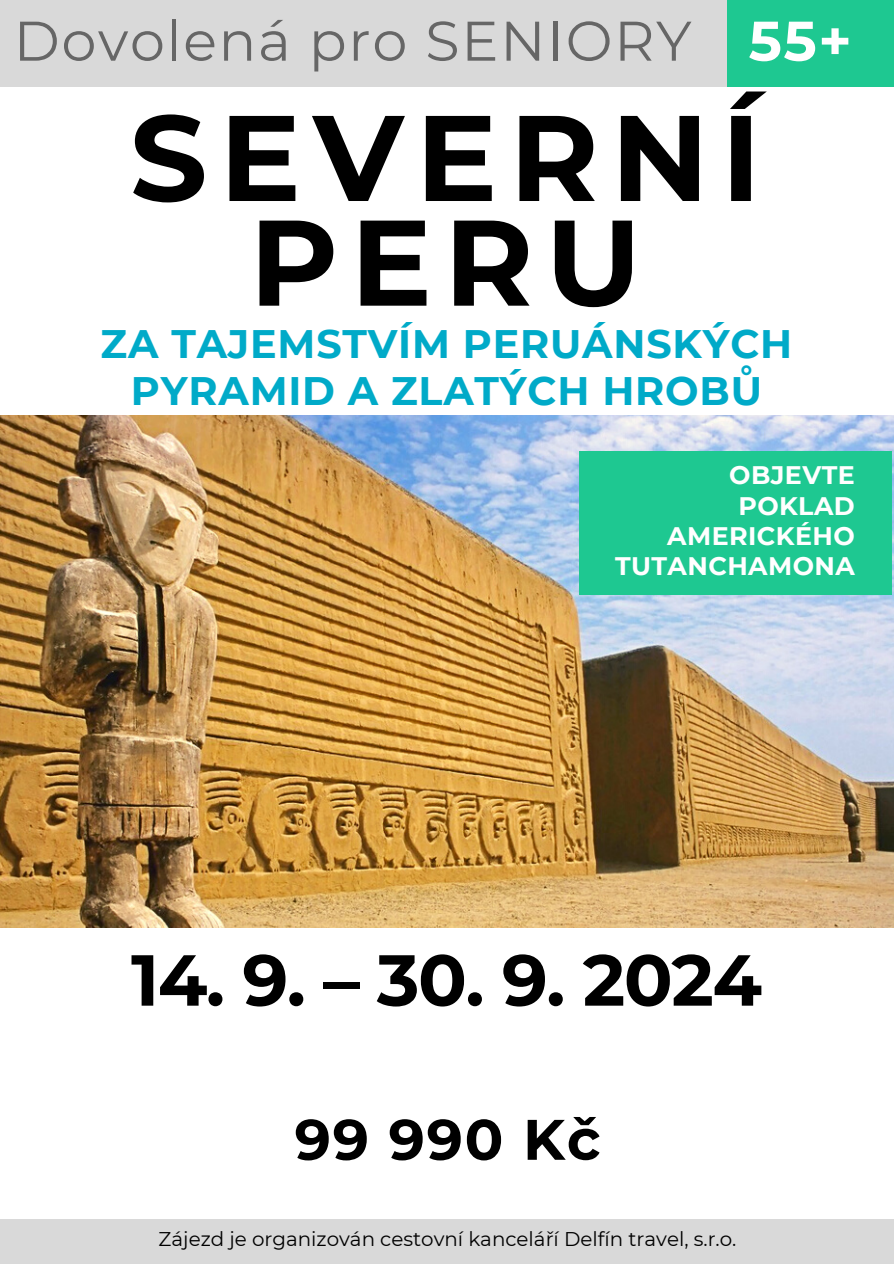
<style>
.page{position:relative;width:894px;height:1264px;background:#fff}
.page>*{position:absolute;margin:0;border:0;box-sizing:border-box;transform-origin:0 0}
.t1{font:700 121.5px/104.7px "Montserrat";letter-spacing:.1em;color:#000;text-align:center}
.t2{font:700 72px "Montserrat";letter-spacing:-.02em;color:#000}
.t3{font:700 57px "Montserrat";letter-spacing:.03em;color:#000}
.t4{font:55.65px "Montserrat";letter-spacing:.03em;color:#666}
.t5{font:700 55.65px "Montserrat";color:#fff}
.t6{font:700 39.75px/47.2px "Montserrat";letter-spacing:.02em;color:#00aac8;text-align:center}
.t7{font:700 25.35px/30.3px "Montserrat";letter-spacing:.015em;color:#fff;text-align:right}
.t8{font:19.8px "Montserrat";color:#000}
</style>
<div class="page">
<div style="left:0;top:0;width:841px;height:87px;background:#d9d9d9"></div>
<div style="left:727px;top:0;width:166px;height:87px;background:#1ec891"></div>
<div style="left:0;top:1219px;width:893px;height:44px;background:#d9d9d9"></div>
<img style="left:1px;top:415px;width:892px;height:512px">
<div style="left:579px;top:451px;width:313px;height:144px;background:#1ec891"></div>
<p class="t4" style="left:14px;top:7px;width:679px">Dovolená pro SENIORY</p>
<p class="t5" style="left:748px;top:7px;width:105px">55+</p>
<p class="t1" style="left:130px;top:105px;width:632px">SEVERNÍ<br>PERU</p>
<p class="t6" style="left:101px;top:320px;width:693px">ZA TAJEMSTVÍM PERUÁNSKÝCH<br>PYRAMID A ZLATÝCH HROBŮ</p>
<p class="t7" style="left:729px;top:460px;width:127px">OBJEVTE</p>
<p class="t7" style="left:615px;top:490px;width:241px">POKLAD<br>AMERICKÉHO<br>TUTANCHAMONA</p>
<p class="t2" style="left:131px;top:935px;width:632px">14. 9. – 30. 9. 2024</p>
<p class="t3" style="left:294px;top:1104px;width:307px">99 990 Kč</p>
<p class="t8" style="left:159px;top:1226px;width:579px">Zájezd je organizován cestovní kanceláří Delfín travel, s.r.o.</p>
</div>
